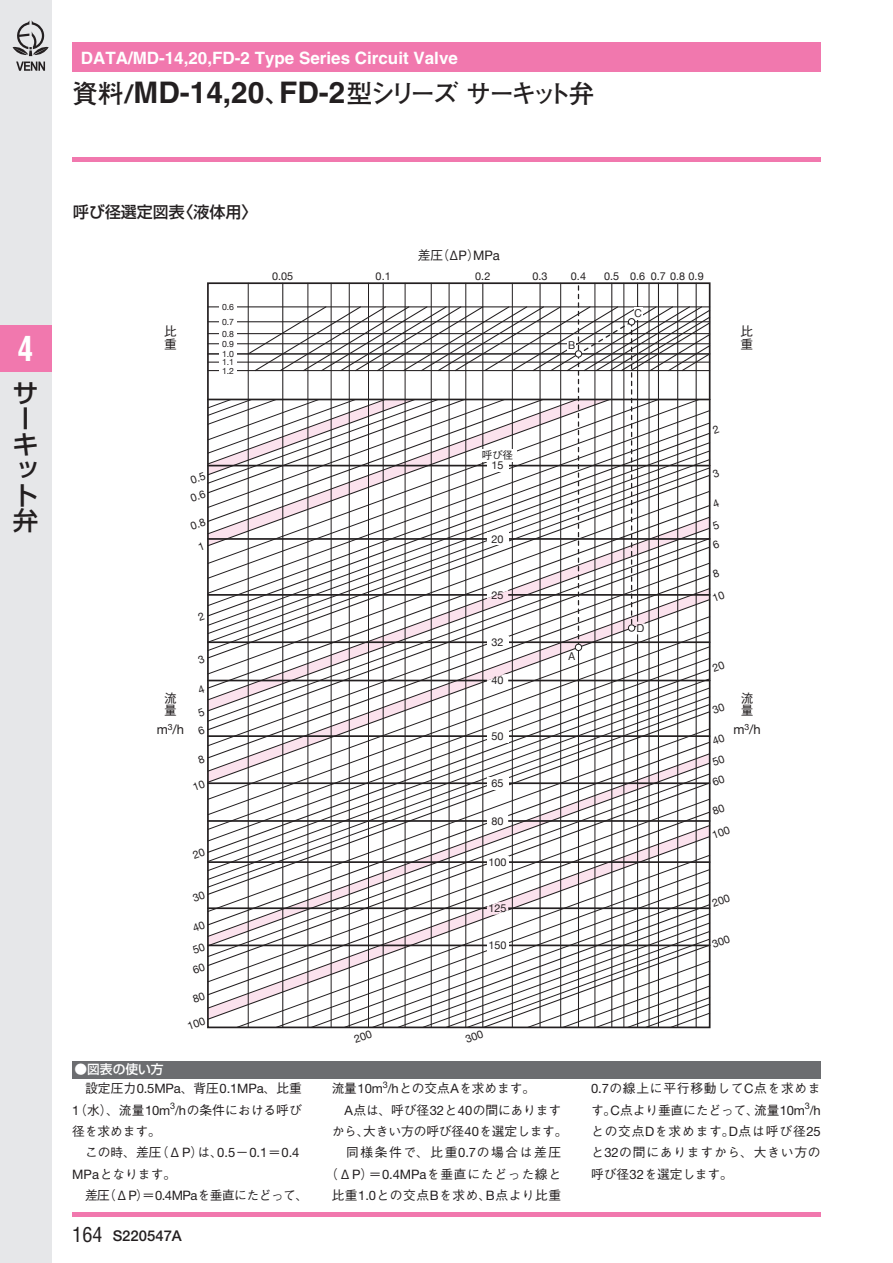
<style>
.page{position:relative;width:893px;height:1263px;background:#fff}
.page>*{position:absolute;margin:0;border:0;box-sizing:border-box;transform-origin:0 0}
.t1{font:700 condensed 34.05px "Helvetica";color:#fff;scale:.9 1}
.t2{font:700 25.5px "Futo Go B101 Pro";letter-spacing:-.13em;color:#231f20}
.t3{font:500 25.5px/25.5px "Shin Go Pro";color:#231f20}
.t4{font:700 16.95px "Helvetica";color:#fff}
.t5{font:500 15.9px "Shin Go Pro";color:#231f20}
.t6{font:500 14.85px "Helvetica Neue";color:#231f20}
.t7{font:13.05px "Helvetica Neue";letter-spacing:-.01em;color:#231f20}
.t8{font:13.05px "Helvetica Neue";color:#231f20}
.t9{font:500 12.75px/21.3px "Gothic BBB Pro";color:#231f20}
.t10{font:500 12.75px "Gothic BBB Pro";letter-spacing:.06em;color:#231f20}
.t11{font:500 12.75px "Gothic BBB Pro";letter-spacing:.04em;color:#231f20}
.t12{font:500 12.75px "Gothic BBB Pro";letter-spacing:.125em;color:#231f20}
.t13{font:500 12.75px "Shin Go Pro";color:#fff}
.t14{font:10.8px/22.8px "Helvetica Neue";color:#231f20}
.t15{font:500 10.65px "Gothic BBB Pro";color:#231f20}
.t16{font:8.7px "Helvetica Neue";color:#231f20}
.s1{font-family:"Helvetica Neue";font-weight:500}
.s2{font-family:"Helvetica";font-size:29.7px}
.s3{font-family:"Helvetica Neue";font-weight:400;font-size:13.05px}
.s4{font-family:"Gothic BBB Pro";font-weight:500;font-size:12.75px}
.s5{font-family:"Helvetica Neue";font-weight:400}
.s6{font-family:"Helvetica";font-weight:400;font-stretch:condensed;font-size:20.25px}
</style>
<div class="page">
<div style="left:0;top:0;width:51px;height:1263px;background:#e6e7e9"></div>
<hr style="left:72px;top:1212px;width:749px;height:4px;background:#f178ae">
<div style="left:72px;top:157px;width:749px;height:5px;background:#f178ae"></div>
<div style="left:72px;top:43px;width:749px;height:29px;background:#f178ae"></div>
<svg style="left:16px;top:62px;width:29px;height:9px"></svg>
<svg style="left:13px;top:20px;width:36px;height:36px"></svg>
<div style="left:0;top:325px;width:51px;height:47px;background:#f178ae"></div>
<div style="left:72px;top:1061px;width:749px;height:17px;background:#6c6d70"></div>
<svg style="left:210px;top:967px;width:143px;height:16px"></svg>
<hr style="left:208px;top:944px;width:502px;height:2px;background:#231f20">
<hr style="left:349px;top:283px;width:1px;height:744px;background:#231f20">
<hr style="left:331px;top:283px;width:1px;height:744px;background:#231f20">
<hr style="left:308px;top:283px;width:1px;height:744px;background:#231f20">
<hr style="left:282px;top:283px;width:1px;height:744px;background:#231f20">
<hr style="left:248px;top:283px;width:1px;height:744px;background:#231f20">
<svg style="left:210px;top:647px;width:501px;height:112px"></svg>
<svg style="left:210px;top:753px;width:497px;height:184px"></svg>
<svg style="left:207px;top:283px;width:504px;height:364px"></svg>
<svg style="left:354px;top:894px;width:357px;height:135px"></svg>
<h3 class="t4" style="left:81px;top:48px;width:379px">DATA/MD-14,20,FD-2 Type Series Circuit Valve</h3>
<h2 class="t2" style="left:72px;top:73px;width:524px">資料<span class="s1">/</span><span class="s2">MD-14,20</span>、<span class="s2">FD-2</span>型シリーズサーキット弁</h2>
<h1 class="t1" style="left:18px;top:327px;width:19px">4</h1>
<h2 class="t3" style="left:13px;top:377px;width:26px">サーキット弁</h2>
<p class="t5" style="left:73px;top:199px;width:186px">呼び径選定図表〈液体用〉</p>
<p class="t9" style="left:164px;top:324px;width:14px;line-height:12.8px">比重</p>
<p class="t16" style="left:222px;top:301px;width:14px">0.6</p>
<p class="t16" style="left:222px;top:315px;width:14px">0.7</p>
<p class="t16" style="left:222px;top:327px;width:14px">0.8</p>
<p class="t16" style="left:222px;top:337px;width:14px">0.9</p>
<p class="t16" style="left:222px;top:348px;width:14px">1.0</p>
<p class="t16" style="left:222px;top:356px;width:14px">1.1</p>
<p class="t16" style="left:222px;top:364px;width:14px">1.2</p>
<p class="t9" style="left:418px;top:243px;width:83px">差圧（Δ<span class="s3">P</span>）<span class="s3">MPa</span></p>
<p class="t14" style="left:272px;top:265px;width:23px">0.05</p>
<p class="t14" style="left:376px;top:265px;width:17px">0.1</p>
<p class="t14" style="left:475px;top:265px;width:17px">0.2</p>
<p class="t14" style="left:532px;top:265px;width:17px">0.3</p>
<p class="t14" style="left:571px;top:265px;width:17px">0.4</p>
<p class="t14" style="left:604px;top:265px;width:101px">0.5 0.6 0.7 0.8 0.9</p>
<p class="t15" style="left:568px;top:337px;width:9px">B</p>
<p class="t15" style="left:634px;top:305px;width:10px">C</p>
<p class="t9" style="left:741px;top:323px;width:14px;line-height:12.8px">比重</p>
<p class="t14" style="left:182px;top:475px;width:23px;line-height:17.2px;text-align:center;rotate:-20deg">0.5<br>0.6</p>
<p class="t14" style="left:187px;top:516px;width:17px;rotate:-20deg">0.8<br>1</p>
<p class="t9" style="left:164px;top:690px;width:14px;line-height:12.8px">流量</p>
<p class="t8" style="left:157px;top:720px;width:29px">m<sup>3</sup>/h</p>
<p class="t14" style="left:183px;top:922px;width:21px;line-height:20.9px;text-indent:8px;rotate:-20deg">40<br>50</p>
<p class="t15" style="left:482px;top:446px;width:33px">呼び径</p>
<p class="t14" style="left:492px;top:455px;width:14px">15</p>
<p class="t14" style="left:492px;top:528px;width:14px">20</p>
<p class="t14" style="left:492px;top:584px;width:14px">25</p>
<p class="t14" style="left:492px;top:631px;width:14px">32</p>
<p class="t14" style="left:492px;top:670px;width:14px">40</p>
<p class="t14" style="left:492px;top:725px;width:14px">50</p>
<p class="t14" style="left:492px;top:772px;width:14px">65</p>
<p class="t14" style="left:492px;top:810px;width:14px">80</p>
<p class="t14" style="left:488px;top:851px;width:20px">100</p>
<p class="t14" style="left:488px;top:897px;width:20px">125</p>
<p class="t14" style="left:488px;top:935px;width:20px">150</p>
<p class="t15" style="left:568px;top:647px;width:9px">A</p>
<p class="t15" style="left:636px;top:619px;width:10px">D</p>
<p class="t9" style="left:741px;top:690px;width:14px;line-height:12.8px">流量</p>
<p class="t8" style="left:733px;top:720px;width:29px">m<sup>3</sup>/h</p>
<p class="t14" style="left:701px;top:804px;width:22px;text-align:right;rotate:-20deg">80<br>100</p>
<p class="t13" style="left:74px;top:1059px;width:91px">●図表の使い方</p>
<p class="t7" style="left:72px;top:1081px;width:231px"><span class="s4">　設定圧力</span>0.5MPa<span class="s4">、背圧</span>0.1MPa<span class="s4">、比重</span></p>
<p class="t9" style="left:72px;top:1098px;width:237px"><span class="s3">1</span>（水）、流量<span class="s3">10m</span><sup>3</sup><span class="s5">/</span><span class="s3">h</span>の条件における呼び径を求めます。<br>　この時、差圧（Δ<span class="s3">P</span>）は、<span class="s3">0.5</span>－<span class="s3">0.1</span>＝<span class="s3">0.4<br>MPa</span>となります。<br>　差圧（Δ<span class="s3">P</span>）＝<span class="s3">0.4MPa</span>を垂直にたどって、</p>
<p class="t6" style="left:72px;top:1227px;width:111px"><span class="s6">164</span> S220547A</p>
<p class="t9" style="left:332px;top:1076px;width:205px">流量<span class="s3">10m</span><sup>3</sup><span class="s5">/</span><span class="s3">h</span>との交点<span class="s3">A</span>を求めます。</p>
<p class="t9" style="left:344px;top:1098px;width:218px"><span class="s3">A</span>点は、呼び径<span class="s3">32</span>と<span class="s3">40</span>の間にあります</p>
<p class="t9" style="left:332px;top:1119px;width:238px">から、大きい方の呼び径<span class="s3">40</span>を選定します。</p>
<p class="t12" style="left:332px;top:1142px;width:231px">　同様条件で、比重<span class="s3">0.7</span>の場合は差圧</p>
<p class="t10" style="left:325px;top:1163px;width:237px">（Δ<span class="s3">P</span>）＝<span class="s3">0.4MPa</span>を垂直にたどった線と</p>
<p class="t11" style="left:332px;top:1185px;width:231px">比重<span class="s3">1.0</span>との交点<span class="s3">B</span>を求め、<span class="s3">B</span>点より比重</p>
<p class="t9" style="left:591px;top:1076px;width:231px;text-align:justify"><span class="s3">0.7</span>の線上に平行移動して<span class="s3">C</span>点を求めます。<span class="s3">C</span>点より垂直にたどって、流量<span class="s3">10m</span><sup>3</sup><span class="s5">/</span><span class="s3">h</span>との交点<span class="s3">D</span>を求めます。<span class="s3">D</span>点は呼び径<span class="s3">25</span>と<span class="s3">32</span>の間にありますから、大きい方の呼び径<span class="s3">32</span>を選定します。</p>
</div>
